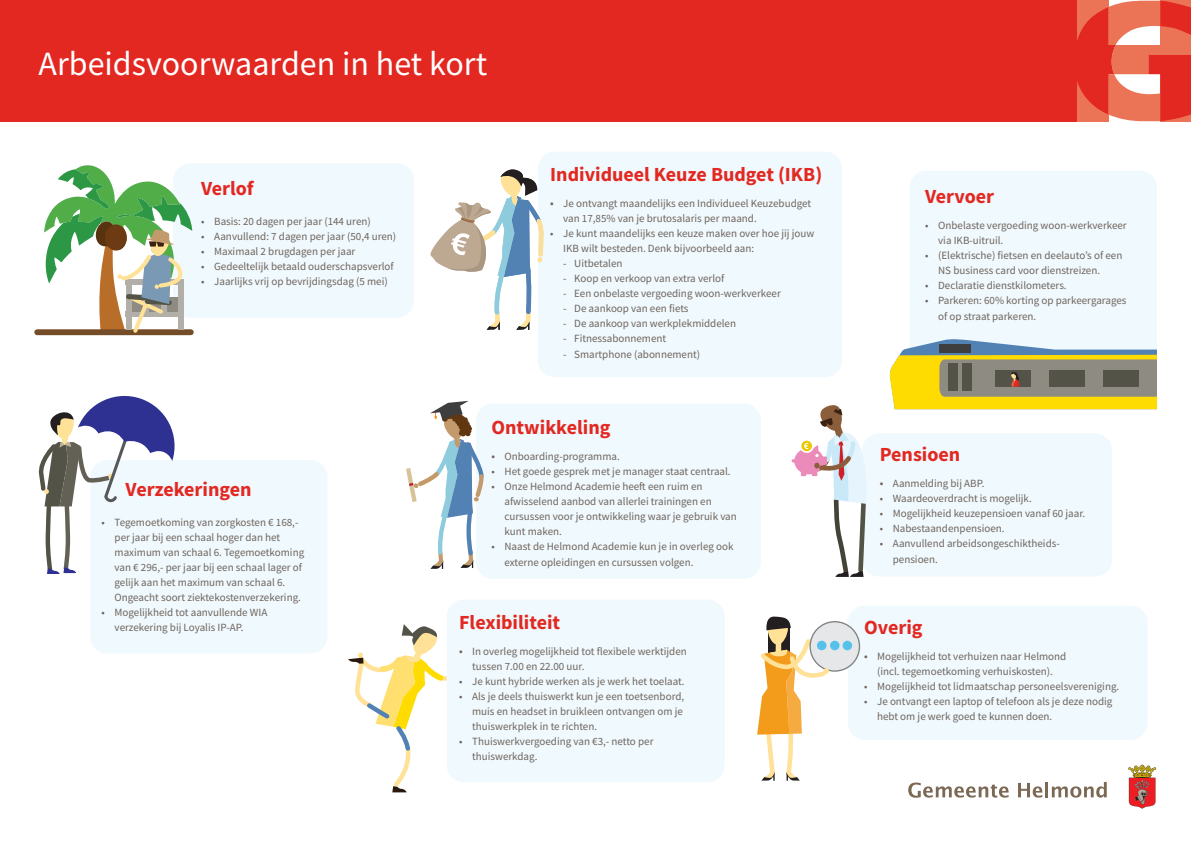
<style>
.page{position:relative;width:1191px;height:842px;background:#fff}
.page>*{position:absolute;margin:0;border:0;box-sizing:border-box;transform-origin:0 0}
.t1{font:34px "Source Sans Pro Regular 2";color:#fff}
.t2{font:700 20px "Source Sans Pro";color:#e22821}
.t3{font:11px "Source Sans Pro Regular 2";color:#6e645c}
.t4{font:11px "Source Sans Pro";color:#6e645c}
.s1{font-size:12px}
.s2{font-family:"Source Sans Pro Regular 2";font-size:12px}
</style>
<div class="page">
<svg style="left:348px;top:624px;width:99px;height:168px"></svg>
<div style="left:447px;top:600px;width:277px;height:182px;background:#f0f9fe;border-radius:17px"></div>
<div style="left:848px;top:606px;width:299px;height:134px;background:#f0f9fe;border-radius:17px"></div>
<div style="left:862px;top:433px;width:250px;height:143px;background:#f0f9fe;border-radius:17px"></div>
<div style="left:476px;top:403px;width:285px;height:176px;background:#f0f9fe;border-radius:17px"></div>
<div style="left:90px;top:460px;width:237px;height:193px;background:#f0f9fe;border-radius:17px"></div>
<div style="left:909px;top:171px;width:248px;height:196px;background:#f0f9fe;border-radius:17px"></div>
<div style="left:538px;top:152px;width:304px;height:225px;background:#f0f9fe;border-radius:17px"></div>
<div style="left:173px;top:163px;width:241px;height:155px;background:#f0f9fe;border-radius:17px"></div>
<svg style="left:1076px;top:1px;width:115px;height:120px;background:#e96352"></svg>
<div style="left:0;top:0;width:1076px;height:122px;background:#e22821"></div>
<svg style="left:908px;top:782px;width:100px;height:16px"></svg>
<svg style="left:1018px;top:783px;width:24px;height:15px"></svg>
<hr style="left:1045px;top:782px;width:3px;height:15px;background:#7c6954">
<svg style="left:1051px;top:782px;width:55px;height:16px"></svg>
<svg style="left:1128px;top:765px;width:28px;height:44px"></svg>
<div style="left:37px;top:329px;width:154px;height:6px;background:#744c27"></div>
<svg style="left:44px;top:165px;width:148px;height:171px"></svg>
<svg style="left:430px;top:169px;width:114px;height:161px"></svg>
<svg style="left:39px;top:396px;width:136px;height:178px"></svg>
<svg style="left:889px;top:339px;width:268px;height:70px;background:#b1aa64"></svg>
<svg style="left:406px;top:401px;width:78px;height:168px"></svg>
<svg style="left:791px;top:405px;width:76px;height:171px"></svg>
<div style="left:810px;top:622px;width:49px;height:49px;background:#e6e7e9;border-radius:50%"></div>
<div style="left:809px;top:621px;width:51px;height:51px;border:1px solid #808285;border-radius:50%"></div>
<div style="left:830px;top:641px;width:9px;height:9px;background:#56c1ea;border-radius:50%"></div>
<div style="left:842px;top:641px;width:10px;height:9px;background:#56c1ea;border-radius:50%"></div>
<svg style="left:757px;top:616px;width:72px;height:165px"></svg>
<p class="t1" style="left:39px;top:42px;width:450px">Arbeidsvoorwaarden in het kort</p>
<p class="t2" style="left:201px;top:175px;width:54px">Verlof</p>
<p class="t3" style="left:201px;top:214px;width:171px">• Basis: 20 dagen per jaar (144 uren)</p>
<p class="t3" style="left:201px;top:229px;width:196px">• Aanvullend: 7 dagen per jaar (50,4 uren)</p>
<p class="t3" style="left:201px;top:244px;width:156px">• Maximaal 2 brugdagen per jaar</p>
<p class="t3" style="left:201px;top:259px;width:194px">• Gedeeltelijk betaald ouderschapsverlof</p>
<p class="t3" style="left:201px;top:274px;width:188px">• Jaarlijks vrij op bevrijdingsdag (5 mei)</p>
<p class="t2" style="left:550px;top:161px;width:273px">Individueel Keuze Budget (IKB)</p>
<p class="t3" style="left:550px;top:197px;width:262px"><span class="s1">•</span> Je ontvangt maandelijks een Individueel Keuzebudget</p>
<p class="t3" style="left:563px;top:212px;width:195px">van 17,85% van je brutosalaris per maand.</p>
<p class="t3" style="left:550px;top:227px;width:266px">• Je kunt maandelijks een keuze maken over hoe jij jouw</p>
<p class="t3" style="left:563px;top:242px;width:192px">IKB wilt besteden. Denk bijvoorbeeld aan:</p>
<p class="t3" style="left:563px;top:257px;width:61px">- Uitbetalen</p>
<p class="t3" style="left:563px;top:272px;width:163px">- Koop en verkoop van extra verlof</p>
<p class="t3" style="left:563px;top:287px;width:219px">- Een onbelaste vergoeding woon-werkverkeer</p>
<p class="t4" style="left:563px;top:302px;width:127px">- De aankoop van een fiets</p>
<p class="t3" style="left:563px;top:317px;width:174px">- De aankoop van werkplekmiddelen</p>
<p class="t3" style="left:563px;top:332px;width:104px">- Fitnessabonnement</p>
<p class="t3" style="left:563px;top:348px;width:138px">- Smartphone (abonnement)</p>
<p class="t2" style="left:126px;top:475px;width:128px">Verzekeringen</p>
<p class="t3" style="left:102px;top:515px;width:198px">• Tegemoetkoming van zorgkosten € 168,-</p>
<p class="t3" style="left:115px;top:530px;width:167px">per jaar bij een schaal hoger dan het</p>
<p class="t3" style="left:115px;top:545px;width:191px">maximum van schaal 6. Tegemoetkoming</p>
<p class="t3" style="left:115px;top:560px;width:189px">van € 296,- per jaar bij een schaal lager of</p>
<p class="t3" style="left:115px;top:575px;width:172px">gelijk aan het maximum van schaal 6.</p>
<p class="t3" style="left:115px;top:590px;width:188px">Ongeacht soort ziektekostenverzekering.</p>
<p class="t3" style="left:102px;top:605px;width:167px">• Mogelijkheid tot aanvullende WIA</p>
<p class="t3" style="left:115px;top:620px;width:130px">verzekering bij Loyalis IP-AP.</p>
<p class="t2" style="left:491px;top:413px;width:120px">Ontwikkeling</p>
<p class="t3" style="left:491px;top:449px;width:130px"><span class="s1">•</span> Onboarding-programma.</p>
<p class="t3" style="left:491px;top:464px;width:241px">• Het goede gesprek met je manager staat centraal.</p>
<p class="t4" style="left:491px;top:479px;width:212px">• Onze Helmond Academie heeft een ruim en</p>
<p class="t3" style="left:504px;top:494px;width:209px">afwisselend aanbod van allerlei trainingen en</p>
<p class="t3" style="left:504px;top:509px;width:234px">cursussen voor je ontwikkeling waar je gebruik van</p>
<p class="t3" style="left:504px;top:524px;width:59px">kunt maken.</p>
<p class="t3" style="left:491px;top:539px;width:243px">• Naast de Helmond Academie kun je in overleg ook</p>
<p class="t3" style="left:504px;top:555px;width:190px">externe opleidingen en cursussen volgen.</p>
<p class="t2" style="left:459px;top:609px;width:103px">Flexibiliteit</p>
<p class="t4" style="left:459px;top:644px;width:229px"><span class="s2">•</span> In overleg mogelijkheid tot flexibele werktijden</p>
<p class="t3" style="left:472px;top:659px;width:114px">tussen 7.00 en 22.00 uur.</p>
<p class="t3" style="left:459px;top:674px;width:227px">• Je kunt hybride werken als je werk het toelaat.</p>
<p class="t3" style="left:459px;top:689px;width:227px">• Als je deels thuiswerkt kun je een toetsenbord,</p>
<p class="t3" style="left:472px;top:704px;width:212px">muis en headset in bruikleen ontvangen om je</p>
<p class="t3" style="left:472px;top:719px;width:127px">thuiswerkplek in te richten.</p>
<p class="t3" style="left:459px;top:734px;width:196px">• Thuiswerkvergoeding van €3,- netto per</p>
<p class="t3" style="left:472px;top:749px;width:67px">thuiswerkdag.</p>
<p class="t2" style="left:925px;top:182px;width:70px">Vervoer</p>
<p class="t3" style="left:925px;top:218px;width:203px">• Onbelaste vergoeding woon-werkverkeer</p>
<p class="t3" style="left:938px;top:233px;width:67px">via IKB-uitruil.</p>
<p class="t4" style="left:925px;top:248px;width:199px">• (Elektrische) fietsen en deelauto’s of een</p>
<p class="t3" style="left:938px;top:263px;width:163px">NS business card voor dienstreizen.</p>
<p class="t3" style="left:925px;top:278px;width:143px">• Declaratie dienstkilometers.</p>
<p class="t3" style="left:925px;top:293px;width:203px">• Parkeren: 60% korting op parkeergarages</p>
<p class="t3" style="left:938px;top:309px;width:100px">of op straat parkeren.</p>
<p class="t2" style="left:879px;top:440px;width:82px">Pensioen</p>
<p class="t3" style="left:879px;top:476px;width:106px"><span class="s1">•</span> Aanmelding bij ABP.</p>
<p class="t3" style="left:879px;top:491px;width:154px">• Waardeoverdracht is mogelijk.</p>
<p class="t3" style="left:879px;top:506px;width:207px">• Mogelijkheid keuzepensioen vanaf 60 jaar.</p>
<p class="t3" style="left:879px;top:521px;width:126px">• Nabestaandenpensioen.</p>
<p class="t3" style="left:879px;top:536px;width:182px">• Aanvullend arbeidsongeschiktheids-</p>
<p class="t3" style="left:892px;top:552px;width:47px">pensioen.</p>
<p class="t2" style="left:864px;top:614px;width:60px">Overig</p>
<p class="t3" style="left:864px;top:649px;width:204px"><span class="s1">•</span> Mogelijkheid tot verhuizen naar Helmond</p>
<p class="t3" style="left:877px;top:664px;width:177px">(incl. tegemoetkoming verhuiskosten).</p>
<p class="t3" style="left:864px;top:679px;width:257px">• Mogelijkheid tot lidmaatschap personeelsvereniging.</p>
<p class="t3" style="left:864px;top:694px;width:250px">• Je ontvangt een laptop of telefoon als je deze nodig</p>
<p class="t3" style="left:877px;top:709px;width:177px">hebt om je werk goed te kunnen doen.</p>
</div>
